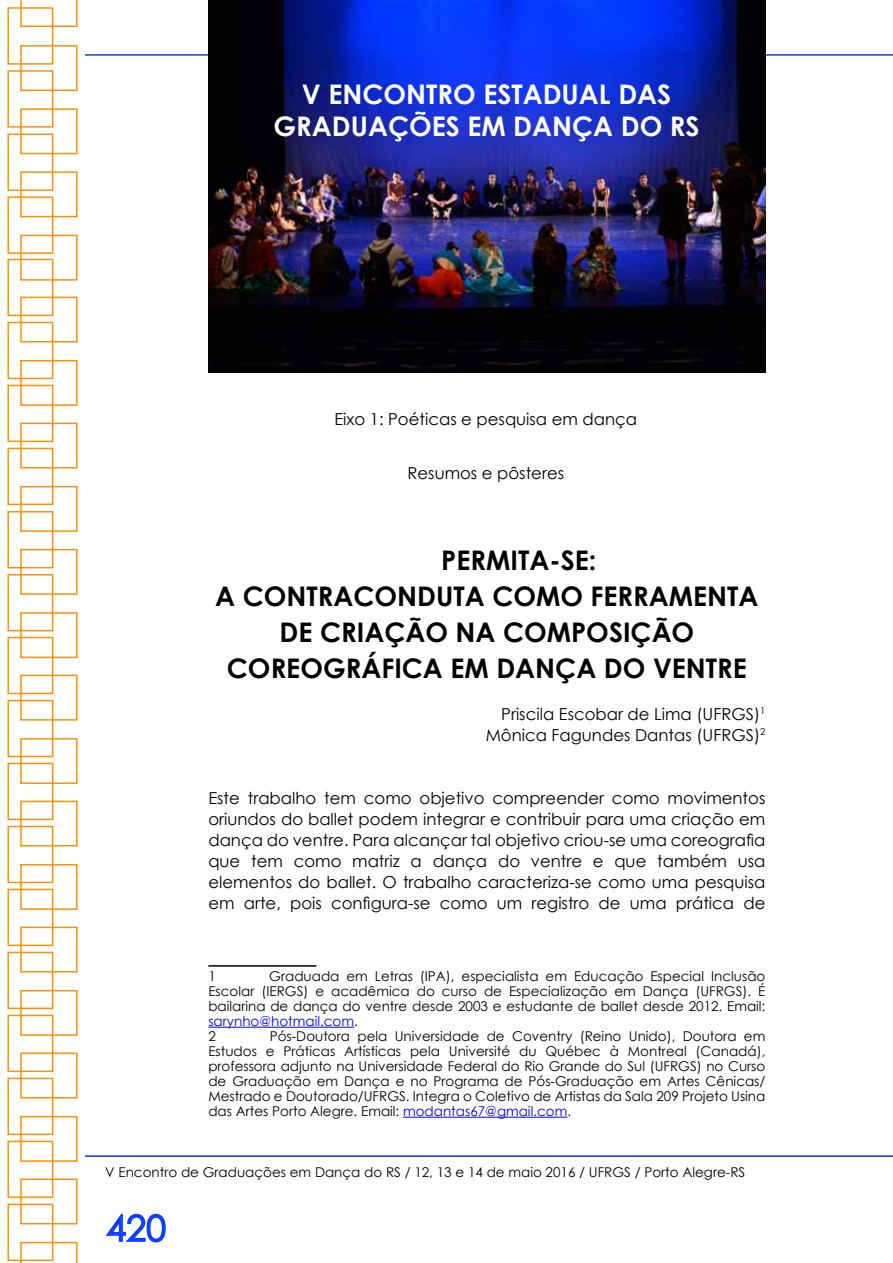
<style>
.page{position:relative;width:893px;height:1263px;background:#fff}
.page>*{position:absolute;margin:0;border:0;box-sizing:border-box;transform-origin:0 0}
.t1{font:36px "Century Gothic";color:#0c3eff}
.t2{font:700 27px "Century Gothic";color:#000}
.t3{font:700 27px/32.4px "Century Gothic";color:#fff;text-align:center}
.t4{font:16.5px/21px "Century Gothic";color:#000;text-align:right}
.t5{font:13.5px/15px "Century Gothic";color:#000}
.s1{color:#00f}
</style>
<div class="page">
<svg style="left:106px;top:1213px;width:60px;height:30px"></svg>
<hr style="left:85px;top:54px;width:808px;height:2px;background:#0c3eff">
<hr style="left:85px;top:1155px;width:808px;height:2px;background:#002ef3">
<div style="left:7px;top:7px;width:46px;height:58px;border:2px solid #ff9007"></div>
<div style="left:20px;top:45px;width:58px;height:46px;border:2px solid #ff9007"></div>
<div style="left:7px;top:70px;width:46px;height:58px;border:2px solid #ff9007"></div>
<div style="left:20px;top:108px;width:58px;height:46px;border:2px solid #ff9007"></div>
<svg style="left:20px;top:0;width:58px;height:27px"></svg>
<div style="left:7px;top:134px;width:46px;height:57px;border:2px solid #ff9007"></div>
<div style="left:20px;top:171px;width:58px;height:46px;border:2px solid #ff9007"></div>
<div style="left:7px;top:196px;width:46px;height:58px;border:2px solid #ff9007"></div>
<div style="left:20px;top:235px;width:58px;height:46px;border:2px solid #ff9007"></div>
<div style="left:7px;top:259px;width:46px;height:57px;border:2px solid #ff9007"></div>
<div style="left:20px;top:297px;width:58px;height:46px;border:2px solid #ff9007"></div>
<div style="left:7px;top:322px;width:46px;height:57px;border:2px solid #ff9007"></div>
<div style="left:20px;top:360px;width:58px;height:46px;border:2px solid #ff9007"></div>
<div style="left:7px;top:385px;width:46px;height:57px;border:2px solid #ff9007"></div>
<div style="left:20px;top:423px;width:58px;height:45px;border:2px solid #ff9007"></div>
<div style="left:7px;top:448px;width:46px;height:57px;border:2px solid #ff9007"></div>
<div style="left:20px;top:486px;width:58px;height:46px;border:2px solid #ff9007"></div>
<div style="left:7px;top:511px;width:46px;height:57px;border:2px solid #ff9007"></div>
<div style="left:20px;top:549px;width:58px;height:46px;border:2px solid #ff9007"></div>
<div style="left:7px;top:574px;width:46px;height:57px;border:2px solid #ff9007"></div>
<div style="left:20px;top:612px;width:58px;height:46px;border:2px solid #ff9007"></div>
<div style="left:7px;top:637px;width:46px;height:57px;border:2px solid #ff9007"></div>
<div style="left:20px;top:675px;width:58px;height:46px;border:2px solid #ff9007"></div>
<div style="left:7px;top:700px;width:46px;height:57px;border:2px solid #ff9007"></div>
<div style="left:20px;top:738px;width:58px;height:46px;border:2px solid #ff9007"></div>
<div style="left:7px;top:763px;width:46px;height:57px;border:2px solid #ff9007"></div>
<div style="left:20px;top:801px;width:58px;height:45px;border:2px solid #ff9007"></div>
<div style="left:7px;top:826px;width:46px;height:57px;border:2px solid #ff9007"></div>
<div style="left:20px;top:864px;width:58px;height:46px;border:2px solid #ff9007"></div>
<div style="left:7px;top:889px;width:46px;height:57px;border:2px solid #ff9007"></div>
<div style="left:20px;top:927px;width:58px;height:45px;border:2px solid #ff9007"></div>
<div style="left:7px;top:952px;width:46px;height:57px;border:2px solid #ff9007"></div>
<div style="left:20px;top:990px;width:58px;height:46px;border:2px solid #ff9007"></div>
<div style="left:7px;top:1015px;width:46px;height:57px;border:2px solid #ff9007"></div>
<div style="left:20px;top:1052px;width:58px;height:46px;border:2px solid #ff9007"></div>
<div style="left:7px;top:1078px;width:46px;height:57px;border:2px solid #ff9007"></div>
<div style="left:20px;top:1116px;width:58px;height:46px;border:2px solid #ff9007"></div>
<div style="left:7px;top:1141px;width:46px;height:57px;border:2px solid #ff9007"></div>
<div style="left:20px;top:1178px;width:58px;height:46px;border:2px solid #ff9007"></div>
<div style="left:7px;top:1203px;width:46px;height:58px;border:2px solid #ff9007"></div>
<svg style="left:20px;top:1242px;width:58px;height:21px"></svg>
<img style="left:209px;top:0;width:556px;height:373px">
<hr style="left:208px;top:965px;width:108px;height:2px;background:#000">
<hr style="left:208px;top:1027px;width:146px;height:1px;background:#00f">
<hr style="left:403px;top:1117px;width:164px;height:1px;background:#00f">
<h2 class="t3" style="left:274px;top:76px;width:428px">V ENCONTRO ESTADUAL DAS<br>GRADUAÇÕES EM DANÇA DO RS</h2>
<p class="t4" style="left:334px;top:409px;width:304px">Eixo 1: Poéticas e pesquisa em dança</p>
<p class="t4" style="left:407px;top:463px;width:158px">Resumos e pôsteres</p>
<h2 class="t2" style="left:441px;top:539px;width:156px">PERMITA-SE:</h2>
<h2 class="t2" style="left:215px;top:575px;width:545px">A CONTRACONDUTA COMO FERRAMENTA</h2>
<h2 class="t2" style="left:280px;top:611px;width:416px">DE CRIAÇÃO NA COMPOSIÇÃO</h2>
<h2 class="t2" style="left:227px;top:647px;width:522px">COREOGRÁFICA EM DANÇA DO VENTRE</h2>
<p class="t4" style="left:486px;top:703px;width:281px">Priscila Escobar de Lima (UFRGS)<sup>1<br></sup>Mônica Fagundes Dantas (UFRGS)<sup>2</sup></p>
<p class="t4" style="left:208px;top:787px;width:559px;text-align:justify">Este trabalho tem como objetivo compreender como movimentos oriundos do ballet podem integrar e contribuir para uma criação em dança do ventre. Para alcançar tal objetivo criou-se uma coreografia que tem como matriz a dança do ventre e que também usa elementos do ballet. O trabalho caracteriza-se como uma pesquisa em arte, pois configura-se como um registro de uma prática de</p>
<p class="t5" style="left:208px;top:968px;width:559px;text-indent:61px">Graduada em Letras (IPA), especialista em Educação Especial Inclusão Escolar (IERGS) e acadêmica do curso de Especialização em Dança (UFRGS). É bailarina de dança do ventre desde 2003 e estudante de ballet desde 2012. Email: <span class="s1">sarynho@hotmail.com</span>.<br>2</p>
<p class="t5" style="left:208px;top:968px;width:9px">1</p>
<p class="t5" style="left:208px;top:1028px;width:559px;text-align:justify;text-indent:61px">Pós-Doutora pela Universidade de Coventry (Reino Unido), Doutora em Estudos e Práticas Artísticas pela Université du Québec à Montreal (Canadá), professora adjunto na Universidade Federal do Rio Grande do Sul (UFRGS) no Curso de Graduação em Dança e no Programa de Pós-Graduação em Artes Cênicas/ Mestrado e Doutorado/UFRGS. Integra o Coletivo de Artistas da Sala 209 Projeto Usina das Artes Porto Alegre. Email: <span class="s1">modantas67@gmail.com</span>.</p>
<p class="t5" style="left:105px;top:1165px;width:641px">V Encontro de Graduações em Dança do RS / 12, 13 e 14 de maio 2016 / UFRGS / Porto Alegre-RS</p>
<h1 class="t1" style="left:106px;top:1203px;width:61px">420</h1>
</div>
